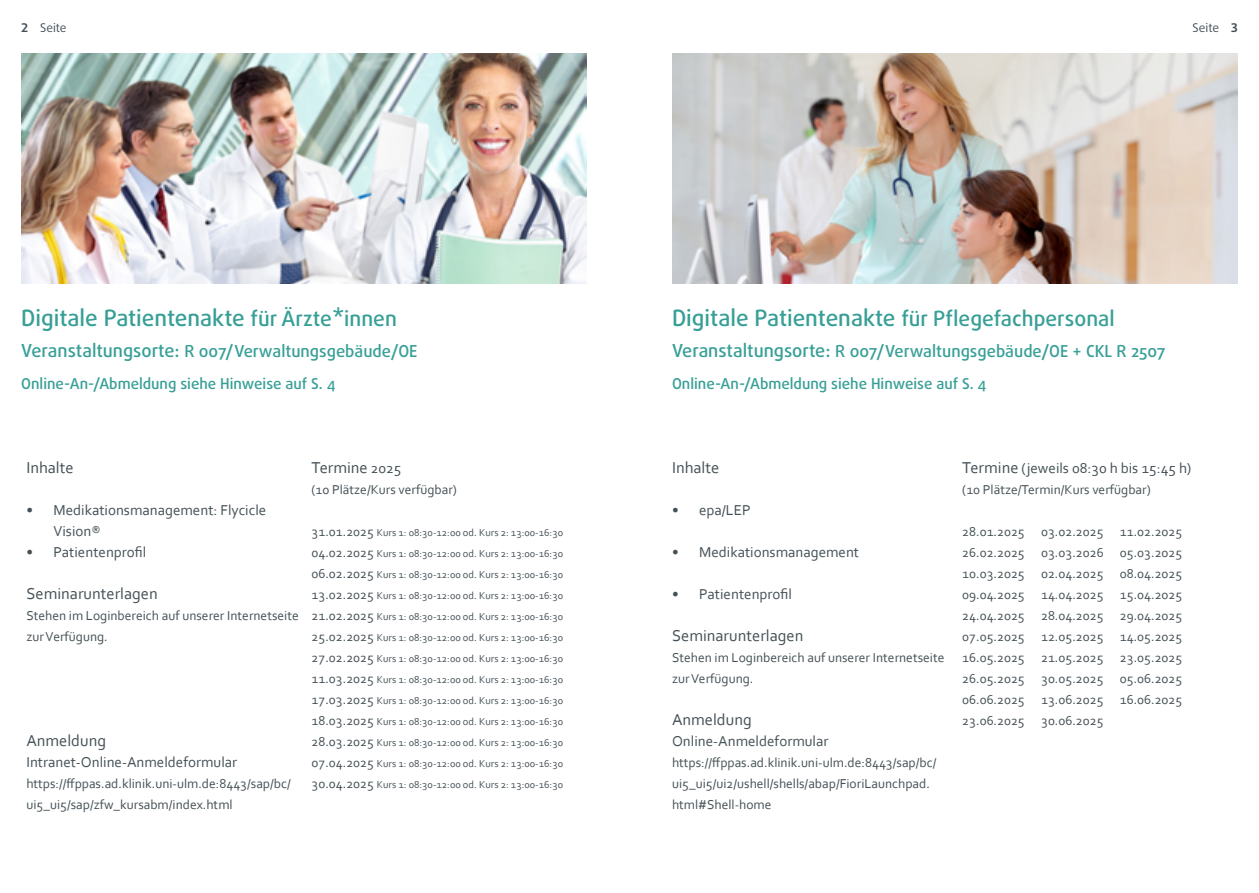
<style>
.page{position:relative;width:1259px;height:893px;background:#fff}
.page>*{position:absolute;margin:0;border:0;box-sizing:border-box;transform-origin:0 0}
.t1{font:500 22.5px "Daxline OT";color:#379f96}
.t2{font:500 16.5px "Daxline OT";color:#379f96}
.t3{font:16.5px "Corbel";color:#445055}
.t4{font:15px/21px "Corbel";color:#445055}
.t5{font:500 15px "Daxline OT";color:#379f96}
.t6{font:13.5px/21px "Corbel";color:#445055}
.t7{font:12px "Daxline OT";color:#445055}
.t8{font:10.5px/21px "Corbel";color:#445055;text-align:justify}
.s1{font-weight:700}
.s2{font-size:21px}
.s3{font-size:18px}
.s4{font-size:15px}
.s5{font-size:13.5px}
.s6{font-size:16.5px}
</style>
<div class="page">
<img style="left:21px;top:53px;width:566px;height:231px">
<img style="left:672px;top:53px;width:565px;height:231px">
<p class="t7" style="left:21px;top:20px;width:47px"><span class="s1">2</span> Seite</p>
<p class="t7" style="left:1192px;top:20px;width:47px">Seite <span class="s1">3</span></p>
<h1 class="t1" style="left:21px;top:303px;width:377px">Digitale Patientenakte <span class="s2">für Ärzte*innen</span></h1>
<p class="t2" style="left:21px;top:340px;width:398px"><span class="s3">Veranstaltungsorte:</span> R 007/Verwaltungsgebäude/OE</p>
<p class="t5" style="left:21px;top:373px;width:316px">Online-An-/Abmeldung siehe Hinweise auf S. 4</p>
<h1 class="t1" style="left:672px;top:303px;width:444px">Digitale Patientenakte <span class="s2">für Pflegefachpersonal</span></h1>
<p class="t2" style="left:672px;top:340px;width:495px"><span class="s3">Veranstaltungsorte:</span> R 007/Verwaltungsgebäude/OE + CKL R 2507</p>
<p class="t5" style="left:672px;top:373px;width:316px">Online-An-/Abmeldung siehe Hinweise auf S. 4</p>
<p class="t3" style="left:26px;top:457px;width:49px">Inhalte</p>
<p class="t4" style="left:53px;top:499px;width:214px;text-indent:-27px">• Medikationsmanagement: Flycicle<br>Vision®</p>
<p class="t4" style="left:26px;top:541px;width:122px">• Patientenprofil</p>
<p class="t3" style="left:26px;top:583px;width:133px">Seminarunterlagen</p>
<p class="t6" style="left:26px;top:604px;width:274px">Stehen im Loginbereich auf unserer Internetseite zur Verfügung.</p>
<p class="t3" style="left:26px;top:730px;width:81px">Anmeldung</p>
<p class="t4" style="left:26px;top:751px;width:212px">Intranet-Online-Anmeldeformular</p>
<p class="t6" style="left:26px;top:772px;width:266px">https://ffppas.ad.klinik.uni-ulm.de:8443/sap/bc/ ui5_ui5/sap/zfw_kursabm/index.html</p>
<p class="t3" style="left:311px;top:457px;width:92px">Termine <span class="s4">2025</span></p>
<p class="t6" style="left:311px;top:478px;width:147px">(10 Plätze/Kurs verfügbar)</p>
<p class="t8" style="left:311px;top:522px;width:253px"><span class="s5">31.01.2025</span> Kurs 1: 08:30-12:00 od. Kurs 2: 13:00-16:30<br><span class="s5">04.02.2025</span> Kurs 1: 08:30-12:00 od. Kurs 2: 13:00-16:30<br><span class="s5">06.02.2025</span> Kurs 1: 08:30-12:00 od. Kurs 2: 13:00-16:30<br><span class="s5">13.02.2025</span> Kurs 1: 08:30-12:00 od. Kurs 2: 13:00-16:30<br><span class="s5">21.02.2025</span> Kurs 1: 08:30-12:00 od. Kurs 2: 13:00-16:30<br><span class="s5">25.02.2025</span> Kurs 1: 08:30-12:00 od. Kurs 2: 13:00-16:30<br><span class="s5">27.02.2025</span> Kurs 1: 08:30-12:00 od. Kurs 2: 13:00-16:30<br><span class="s5">11.03.2025</span> Kurs 1: 08:30-12:00 od. Kurs 2: 13:00-16:30<br><span class="s5">17.03.2025</span> Kurs 1: 08:30-12:00 od. Kurs 2: 13:00-16:30<br><span class="s5">18.03.2025</span> Kurs 1: 08:30-12:00 od. Kurs 2: 13:00-16:30<br><span class="s5">28.03.2025</span> Kurs 1: 08:30-12:00 od. Kurs 2: 13:00-16:30<br><span class="s5">07.04.2025</span> Kurs 1: 08:30-12:00 od. Kurs 2: 13:00-16:30<br><span class="s5">30.04.2025</span> Kurs 1: 08:30-12:00 od. Kurs 2: 13:00-16:30</p>
<p class="t3" style="left:672px;top:457px;width:49px">Inhalte</p>
<p class="t4" style="left:672px;top:499px;width:80px">• epa/LEP</p>
<p class="t4" style="left:672px;top:541px;width:189px">• Medikationsmanagement</p>
<p class="t4" style="left:672px;top:583px;width:122px">• Patientenprofil</p>
<p class="t3" style="left:672px;top:625px;width:133px">Seminarunterlagen</p>
<p class="t6" style="left:672px;top:646px;width:274px">Stehen im Loginbereich auf unserer Internetseite zur Verfügung.</p>
<p class="t3" style="left:672px;top:709px;width:81px">Anmeldung</p>
<p class="t4" style="left:672px;top:730px;width:158px">Online-Anmeldeformular</p>
<p class="t6" style="left:672px;top:751px;width:266px">https://ffppas.ad.klinik.uni-ulm.de:8443/sap/bc/ ui5_ui5/ui2/ushell/shells/abap/FioriLaunchpad. html#Shell-home</p>
<p class="t4" style="left:962px;top:457px;width:230px"><span class="s6">Termine</span> (jeweils 08:30 h bis 15:45 h)</p>
<p class="t6" style="left:962px;top:478px;width:190px">(10 Plätze/Termin/Kurs verfügbar)</p>
<p class="t6" style="left:962px;top:520px;width:221px;text-align:justify">28.01.2025 03.02.2025 11.02.2025<br>26.02.2025 03.03.2026 05.03.2025<br>10.03.2025 02.04.2025 08.04.2025<br>09.04.2025 14.04.2025 15.04.2025<br>24.04.2025 28.04.2025 29.04.2025<br>07.05.2025 12.05.2025 14.05.2025<br>16.05.2025 21.05.2025 23.05.2025<br>26.05.2025 30.05.2025 05.06.2025<br>06.06.2025 13.06.2025 16.06.2025<br>23.06.2025 30.06.2025</p>
</div>
